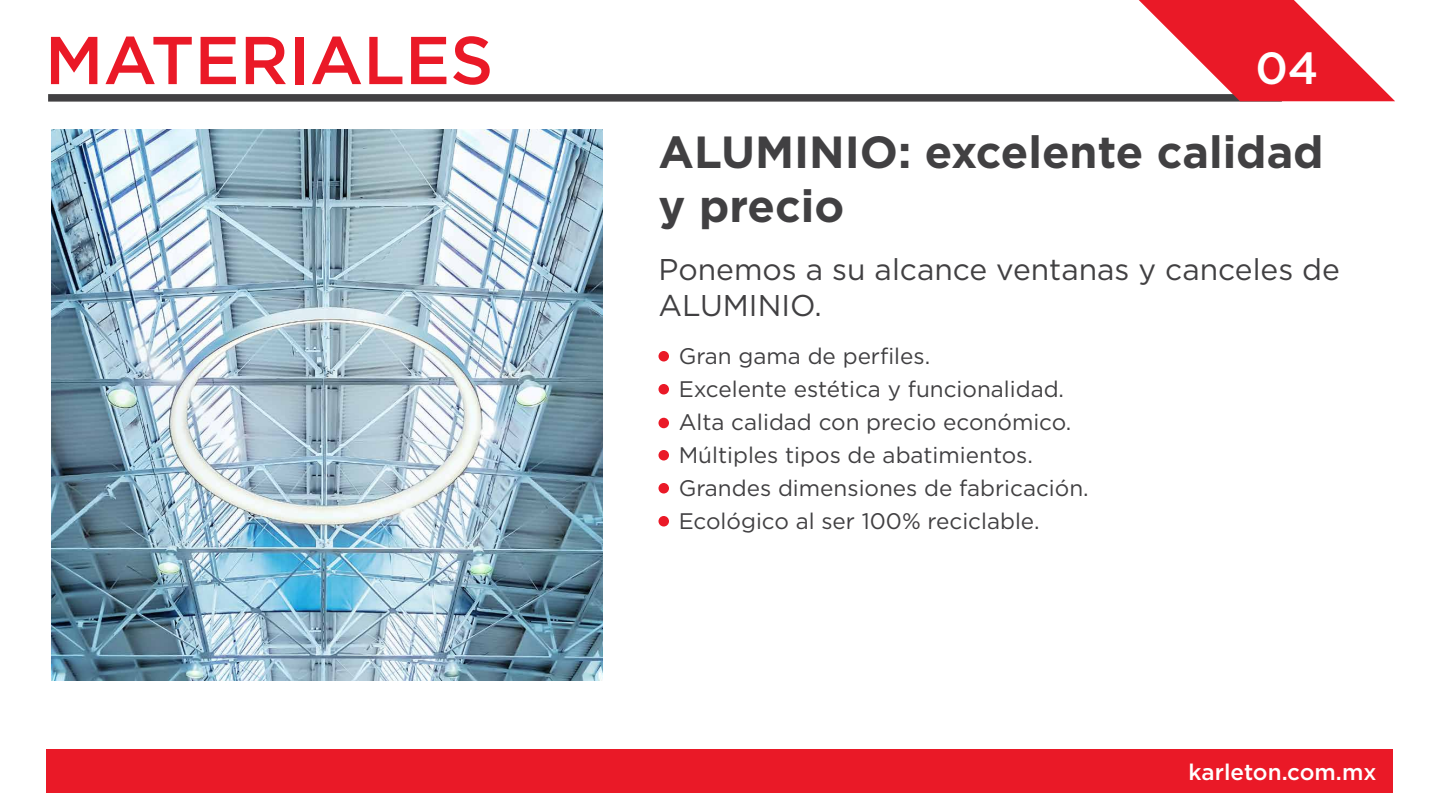
<style>
.page{position:relative;width:1440px;height:810px;background:#fff}
.page>*{position:absolute;margin:0;border:0;box-sizing:border-box;transform-origin:0 0}
.t1{font:500 67.5px "Gotham";color:#ea1927}
.t2{font:700 45px/54px "Gotham";color:#414042}
.t3{font:500 45px "Gotham";color:#fff}
.t4{font:30px/36px "Gotham";color:#414042}
.t5{font:22.5px/33px "Gotham";color:#414042}
.t6{font:500 22.5px "Gotham";color:#fff}
</style>
<div class="page">
<div style="left:48px;top:94px;width:1234px;height:8px;background:#414042"></div>
<svg style="left:1139px;top:0;width:256px;height:101px"></svg>
<div style="left:46px;top:750px;width:1348px;height:43px;background:#ea1927"></div>
<img style="left:51px;top:129px;width:551px;height:552px">
<div style="left:658px;top:351px;width:11px;height:11px;background:#ea1927;border-radius:50%"></div>
<div style="left:658px;top:384px;width:11px;height:10px;background:#ea1927;border-radius:50%"></div>
<div style="left:658px;top:450px;width:11px;height:10px;background:#ea1927;border-radius:50%"></div>
<div style="left:658px;top:483px;width:11px;height:11px;background:#ea1927;border-radius:50%"></div>
<div style="left:658px;top:516px;width:11px;height:10px;background:#ea1927;border-radius:50%"></div>
<div style="left:658px;top:418px;width:11px;height:10px;background:#ea1927;border-radius:50%"></div>
<h1 class="t1" style="left:45px;top:16px;width:450px">MATERIALES</h1>
<h2 class="t3" style="left:1255px;top:39px;width:65px">04</h2>
<h2 class="t2" style="left:659px;top:124px;width:667px">ALUMINIO: excelente calidad y precio</h2>
<h3 class="t4" style="left:658px;top:250px;width:683px">Ponemos a su alcance ventanas y canceles de<br>ALUMINIO.</h3>
<p class="t5" style="left:679px;top:339px;width:411px">Gran gama de perfiles.<br>Excelente estética y funcionalidad.<br>Alta calidad con precio económico.<br>Múltiples tipos de abatimientos.<br>Grandes dimensiones de fabricación.<br>Ecológico al ser 100% reciclable.</p>
<p class="t6" style="left:1189px;top:757px;width:189px">karleton.com.mx</p>
</div>
